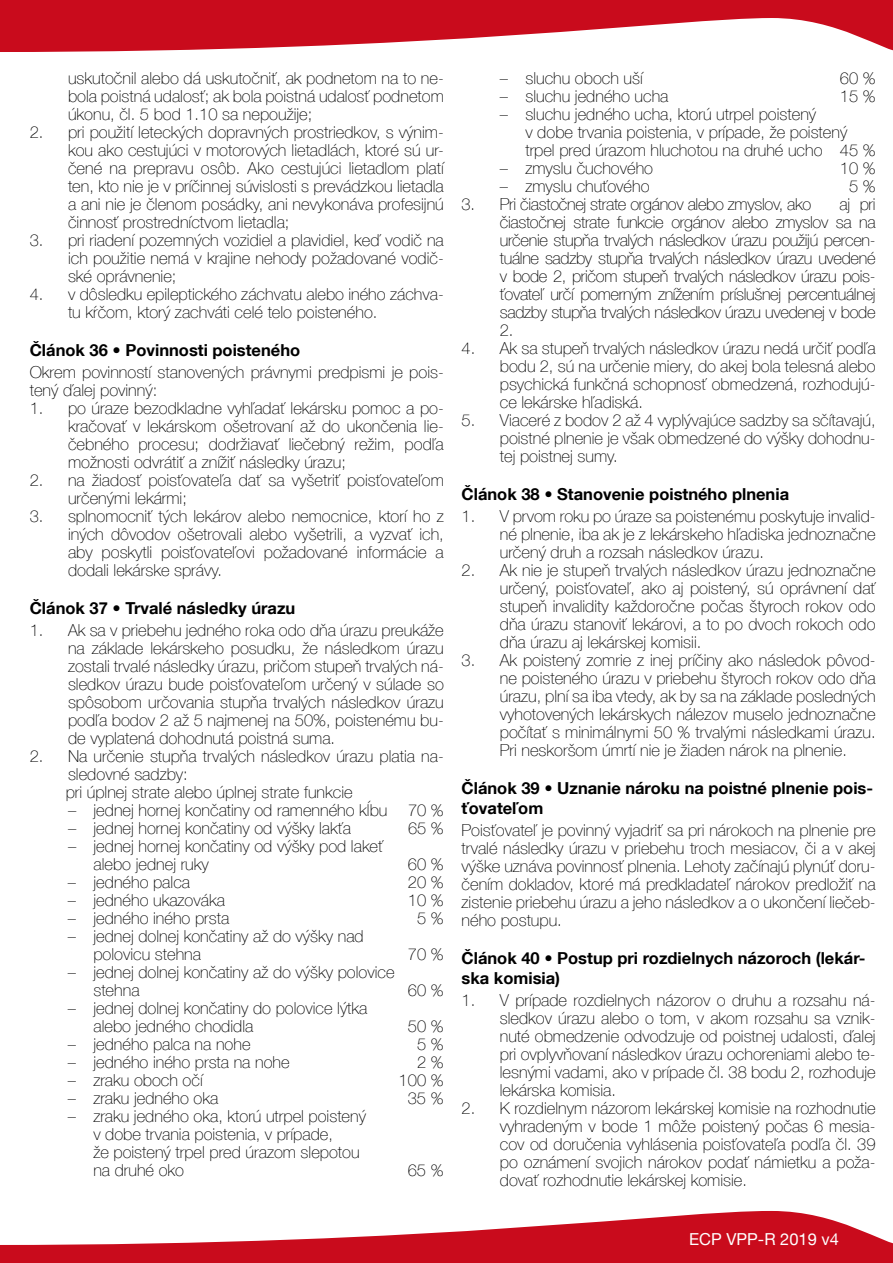
<style>
.page{position:relative;width:893px;height:1263px;background:#fff}
.page>*{position:absolute;margin:0;border:0;box-sizing:border-box;transform-origin:0 0}
.t1{font:100 16.5px/18px "Helvetica Neue LT Com";color:#000;text-align:justify}
.t2{font:700 16.5px/19.8px "Helvetica Neue LT Com";color:#000}
.t3{font:100 16.5px "Helvetica Neue LT Com";letter-spacing:-.02em;color:#000}
.t4{font:16.5px "Helvetica Neue LT Com";color:#fff}
</style>
<div class="page">
<svg style="left:0;top:1211px;width:893px;height:52px;fill:#c90b1c"></svg>
<svg style="left:0;top:0;width:893px;height:52px;fill:#c90b1c"></svg>
<p class="t1" style="left:68px;top:69px;width:377px">uskutočnil alebo dá uskutočniť, ak podnetom na to ne&shy;bola poistná udalosť; ak bola poistná udalosť podnetom úkonu, čl. 5 bod 1.10 sa nepoužije;</p>
<p class="t1" style="left:68px;top:123px;width:377px;text-indent:-38px">2. pri použití leteckých dopravných prostriedkov, s výnim&shy;kou ako cestujúci v motorových lietadlách, ktoré sú ur&shy;čené na prepravu osôb. Ako cestujúci lietadlom platí ten, kto nie je v príčinnej súvislosti s prevádzkou lietadla a ani nie je členom posádky, ani nevykonáva profesijnú činnosť prostredníctvom lietadla;</p>
<p class="t1" style="left:68px;top:231px;width:377px;text-indent:-38px">3. pri riadení pozemných vozidiel a plavidiel, keď vodič na ich použitie nemá v krajine nehody požadované vodič&shy;ské oprávnenie;</p>
<p class="t1" style="left:68px;top:285px;width:377px;text-indent:-38px">4. v dôsledku epileptického záchvatu alebo iného záchva&shy;tu kŕčom, ktorý zachváti celé telo poisteného.</p>
<p class="t2" style="left:30px;top:340px;width:272px">Článok 36 • Povinnosti poisteného</p>
<p class="t1" style="left:30px;top:363px;width:416px">Okrem povinností stanovených právnymi predpismi je pois&shy;tený ďalej povinný:</p>
<p class="t1" style="left:68px;top:399px;width:377px;text-indent:-38px">1. po úraze bezodkladne vyhľadať lekársku pomoc a po&shy;kračovať v lekárskom ošetrovaní až do ukončenia lie&shy;čebného procesu; dodržiavať liečebný režim, podľa možnosti odvrátiť a znížiť následky úrazu;</p>
<p class="t1" style="left:68px;top:471px;width:377px;text-indent:-38px">2. na žiadosť poisťovateľa dať sa vyšetriť poisťovateľom určenými lekármi;</p>
<p class="t1" style="left:68px;top:507px;width:377px;text-indent:-38px">3. splnomocniť tých lekárov alebo nemocnice, ktorí ho z iných dôvodov ošetrovali alebo vyšetrili, a vyzvať ich, aby poskytli poisťovateľovi požadované informácie a dodali lekárske správy.</p>
<p class="t2" style="left:30px;top:598px;width:267px">Článok 37 • Trvalé následky úrazu</p>
<p class="t1" style="left:68px;top:621px;width:377px;text-indent:-38px">1. Ak sa v priebehu jedného roka odo dňa úrazu preukáže na základe lekárskeho posudku, že následkom úrazu zostali trvalé následky úrazu, pričom stupeň trvalých ná&shy;sledkov úrazu bude poisťovateľom určený v súlade so spôsobom určovania stupňa trvalých následkov úrazu podľa bodov 2 až 5 najmenej na 50%, poistenému bu&shy;de vyplatená dohodnutá poistná suma.</p>
<p class="t1" style="left:66px;top:747px;width:380px;text-align:left;text-indent:-36px">2. Na určenie stupňa trvalých následkov úrazu platia na&shy;sledovné sadzby:<br>pri úplnej strate alebo úplnej strate funkcie</p>
<p class="t1" style="left:68px;top:801px;width:377px">– jednej hornej končatiny od ramenného kĺbu 70 %</p>
<p class="t1" style="left:68px;top:819px;width:285px">– jednej hornej končatiny od výšky lakťa</p>
<p class="t1" style="left:408px;top:819px;width:37px">65 %</p>
<p class="t1" style="left:94px;top:837px;width:291px;text-indent:-26px">– jednej hornej končatiny od výšky pod lakeť alebo jednej ruky</p>
<p class="t1" style="left:408px;top:855px;width:37px">60 %</p>
<p class="t1" style="left:68px;top:873px;width:124px">– jedného palca</p>
<p class="t1" style="left:408px;top:873px;width:37px">20 %</p>
<p class="t1" style="left:68px;top:891px;width:158px">– jedného ukazováka</p>
<p class="t1" style="left:408px;top:891px;width:37px">10 %</p>
<p class="t1" style="left:68px;top:909px;width:163px">– jedného iného prsta</p>
<p class="t1" style="left:417px;top:909px;width:28px">5 %</p>
<p class="t1" style="left:93px;top:927px;width:272px;text-indent:-26px">– jednej dolnej končatiny až do výšky nad polovicu stehna</p>
<p class="t1" style="left:408px;top:945px;width:37px">70 %</p>
<p class="t1" style="left:93px;top:963px;width:303px;text-indent:-26px">– jednej dolnej končatiny až do výšky polovice stehna</p>
<p class="t1" style="left:93px;top:999px;width:276px;text-indent:-26px">– jednej dolnej končatiny do polovice lýtka alebo jedného chodidla</p>
<p class="t1" style="left:408px;top:981px;width:37px">60 %</p>
<p class="t1" style="left:408px;top:1017px;width:37px">50 %</p>
<p class="t1" style="left:68px;top:1035px;width:184px">– jedného palca na nohe</p>
<p class="t1" style="left:417px;top:1035px;width:28px">5 %</p>
<p class="t1" style="left:68px;top:1053px;width:223px">– jedného iného prsta na nohe</p>
<p class="t1" style="left:417px;top:1053px;width:28px">2 %</p>
<p class="t1" style="left:68px;top:1071px;width:136px">– zraku oboch očí</p>
<p class="t1" style="left:399px;top:1071px;width:46px">100 %</p>
<p class="t1" style="left:68px;top:1089px;width:152px">– zraku jedného oka</p>
<p class="t1" style="left:408px;top:1089px;width:37px">35 %</p>
<p class="t1" style="left:93px;top:1107px;width:274px;text-align:left;text-indent:-26px">– zraku jedného oka, ktorú utrpel poistený v dobe trvania poistenia, v prípade,<br>že poistený trpel pred úrazom slepotou na druhé oko</p>
<p class="t1" style="left:408px;top:1161px;width:37px">65 %</p>
<p class="t1" style="left:500px;top:69px;width:144px">– sluchu oboch uší</p>
<p class="t1" style="left:840px;top:69px;width:37px">60 %</p>
<p class="t1" style="left:500px;top:87px;width:170px">– sluchu jedného ucha</p>
<p class="t1" style="left:840px;top:87px;width:37px">15 %</p>
<p class="t1" style="left:525px;top:105px;width:352px;text-align:left;text-indent:-26px">– sluchu jedného ucha, ktorú utrpel poistený<br>v dobe trvania poistenia, v prípade, že poistený trpel pred úrazom hluchotou na druhé ucho 45 %</p>
<p class="t1" style="left:500px;top:159px;width:155px">– zmyslu čuchového</p>
<p class="t1" style="left:840px;top:159px;width:37px">10 %</p>
<p class="t1" style="left:500px;top:177px;width:151px">– zmyslu chuťového</p>
<p class="t1" style="left:849px;top:177px;width:28px">5 %</p>
<p class="t3" style="left:462px;top:195px;width:351px">3. Pri čiastočnej strate orgánov alebo zmyslov, ako</p>
<p class="t1" style="left:500px;top:195px;width:377px;text-indent:340px">aj pri čiastočnej strate funkcie orgánov alebo zmyslov sa na určenie stupňa trvalých následkov úrazu použijú percen&shy;tuálne sadzby stupňa trvalých následkov úrazu uvedené v bode 2, pričom stupeň trvalých následkov úrazu pois&shy;ťovateľ určí pomerným znížením príslušnej percentuálnej sadzby stupňa trvalých následkov úrazu uvedenej v bode 2.</p>
<p class="t1" style="left:500px;top:339px;width:377px;text-indent:-38px">4. Ak sa stupeň trvalých následkov úrazu nedá určiť podľa bodu 2, sú na určenie miery, do akej bola telesná alebo psychická funkčná schopnosť obmedzená, rozhodujú&shy;ce lekárske hľadiská.</p>
<p class="t1" style="left:500px;top:411px;width:377px;text-indent:-38px">5. Viaceré z bodov 2 až 4 vyplývajúce sadzby sa sčítavajú, poistné plnenie je však obmedzené do výšky dohodnu&shy;tej poistnej sumy.</p>
<p class="t2" style="left:462px;top:484px;width:329px">Článok 38 • Stanovenie poistného plnenia</p>
<p class="t1" style="left:500px;top:507px;width:377px;text-indent:-38px">1. V prvom roku po úraze sa poistenému poskytuje invalid&shy;né plnenie, iba ak je z lekárskeho hľadiska jednoznačne určený druh a rozsah následkov úrazu.</p>
<p class="t1" style="left:500px;top:561px;width:377px;text-indent:-38px">2. Ak nie je stupeň trvalých následkov úrazu jednoznačne určený, poisťovateľ, ako aj poistený, sú oprávnení dať stupeň invalidity každoročne počas štyroch rokov odo dňa úrazu stanoviť lekárovi, a to po dvoch rokoch odo dňa úrazu aj lekárskej komisii.</p>
<p class="t1" style="left:500px;top:651px;width:377px;text-indent:-38px">3. Ak poistený zomrie z inej príčiny ako následok pôvod&shy;ne poisteného úrazu v priebehu štyroch rokov odo dňa úrazu, plní sa iba vtedy, ak by sa na základe posledných vyhotovených lekárskych nálezov muselo jednoznačne počítať s minimálnymi 50 % trvalými následkami úrazu.<br>Pri neskoršom úmrtí nie je žiaden nárok na plnenie.</p>
<p class="t2" style="left:462px;top:778px;width:413px">Článok 39 • Uznanie nároku na poistné plnenie pois&shy;ťovateľom</p>
<p class="t1" style="left:462px;top:821px;width:416px">Poisťovateľ je povinný vyjadriť sa pri nárokoch na plnenie pre trvalé následky úrazu v priebehu troch mesiacov, či a v akej výške uznáva povinnosť plnenia. Lehoty začínajú plynúť doru&shy;čením dokladov, ktoré má predkladateľ nárokov predložiť na zistenie priebehu úrazu a jeho následkov a o ukončení liečeb&shy;ného postupu.</p>
<p class="t2" style="left:462px;top:948px;width:405px">Článok 40 • Postup pri rozdielnych názoroch (lekár&shy;ska komisia)</p>
<p class="t1" style="left:500px;top:991px;width:377px;text-indent:-38px">1. V prípade rozdielnych názorov o druhu a rozsahu ná&shy;sledkov úrazu alebo o tom, v akom rozsahu sa vznik&shy;nuté obmedzenie odvodzuje od poistnej udalosti, ďalej pri ovplyvňovaní následkov úrazu ochoreniami alebo te&shy;lesnými vadami, ako v prípade čl. 38 bodu 2, rozhoduje lekárska komisia.</p>
<p class="t1" style="left:500px;top:1099px;width:377px;text-indent:-38px">2. K rozdielnym názorom lekárskej komisie na rozhodnutie vyhradeným v bode 1 môže poistený počas 6 mesia&shy;cov od doručenia vyhlásenia poisťovateľa podľa čl. 39 po oznámení svojich nárokov podať námietku a poža&shy;dovať rozhodnutie lekárskej komisie.</p>
<p class="t4" style="left:689px;top:1229px;width:151px">ECP VPP-R 2019 v4</p>
</div>
